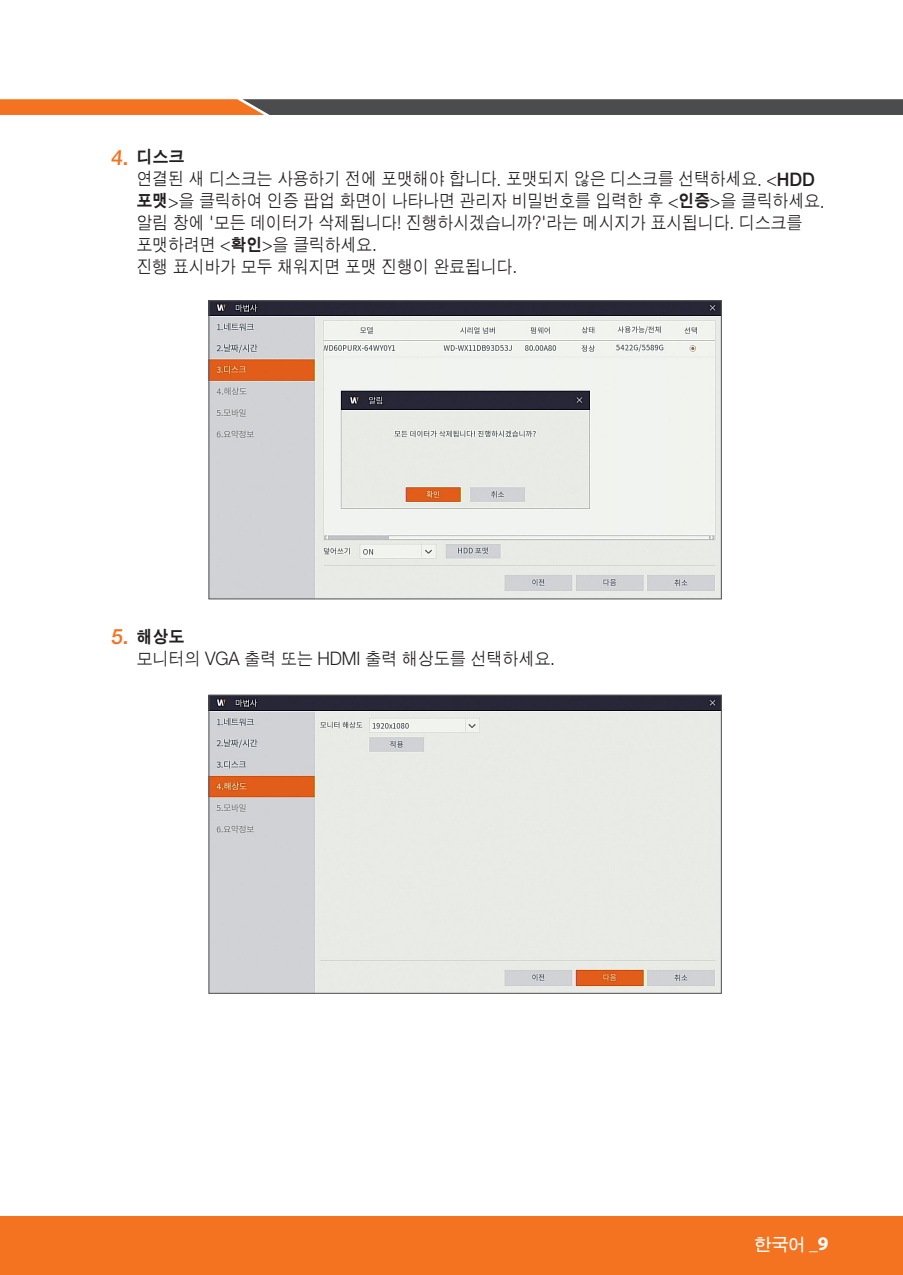
<style>
.page{position:relative;width:903px;height:1275px;background:#fff}
.page>*{position:absolute;margin:0;border:0;box-sizing:border-box;transform-origin:0 0}
.t1{font:16.97px/21.9px "D Xgo Std 20";letter-spacing:.04em;color:#231f20;scale:.89 1}
.t2{font:16.97px "D Xgo Std 20";letter-spacing:.04em;color:#231f20;scale:.9 1}
.t3{font:16.97px "D Xgo Std 60";letter-spacing:.04em;color:#231f20;scale:.9 1}
.t4{font:16.97px "D Xgo Std 40";color:#fff}
.s1{font-family:"Helvetica Neue cp";font-weight:500;font-size:21.18px;color:#f47321}
.s2{font-family:"Helvetica Neue cp";font-weight:300;font-size:18.72px}
.s3{font-family:"Helvetica Neue cp";font-weight:500;font-size:18.72px}
.s4{font-family:"D Xgo Std 60"}
.s5{font-family:"Myriad Pro";font-size:17.5px}
.s6{font-family:"Myriad Pro";font-weight:700;font-size:19.25px}
</style>
<div class="page">
<div style="left:0;top:1216px;width:903px;height:59px;background:#f47321"></div>
<svg style="left:0;top:99px;width:903px;height:16px;background:#7d5a44"></svg>
<img style="left:210px;top:302px;width:510px;height:295px">
<div style="left:208px;top:300px;width:514px;height:299px;border:1px solid #57585a"></div>
<img style="left:210px;top:696px;width:510px;height:296px">
<div style="left:208px;top:694px;width:514px;height:300px;border:1px solid #57585a"></div>
<p class="t3" style="left:111px;top:149px;width:83px"><span class="s1">4.</span> 디스크</p>
<p class="t1" style="left:137px;top:169px;width:774px">연결된 새 디스크는 사용하기 전에 포맷해야 합니다<span class="s2">.</span> 포맷되지 않은 디스크를 선택하세요<span class="s2">. &lt;</span><span class="s3">HDD </span><span class="s4">포맷</span><span class="s2">&gt;</span>을 클릭하여 인증 팝업 화면이 나타나면 관리자 비밀번호를 입력한 후 <span class="s2">&lt;</span><span class="s4">인증</span><span class="s2">&gt;</span>을 클릭하세요<span class="s2">. </span>알림 창에 <span class="s2">'</span>모든 데이터가 삭제됩니다<span class="s2">!</span> 진행하시겠습니까<span class="s2">?'</span>라는 메시지가 표시됩니다<span class="s2">.</span> 디스크를 포맷하려면 <span class="s2">&lt;</span><span class="s4">확인</span><span class="s2">&gt;</span>을 클릭하세요<span class="s2">.<br></span>진행 표시바가 모두 채워지면 포맷 진행이 완료됩니다<span class="s2">.</span></p>
<p class="t3" style="left:111px;top:628px;width:83px"><span class="s1">5.</span> 해상도</p>
<p class="t2" style="left:137px;top:650px;width:466px">모니터의 <span class="s2">VGA</span> 출력 또는 <span class="s2">HDMI</span> 출력 해상도를 선택하세요<span class="s2">.</span></p>
<p class="t4" style="left:754px;top:1236px;width:76px">한국어 <span class="s5">_</span><span class="s6">9</span></p>
</div>
